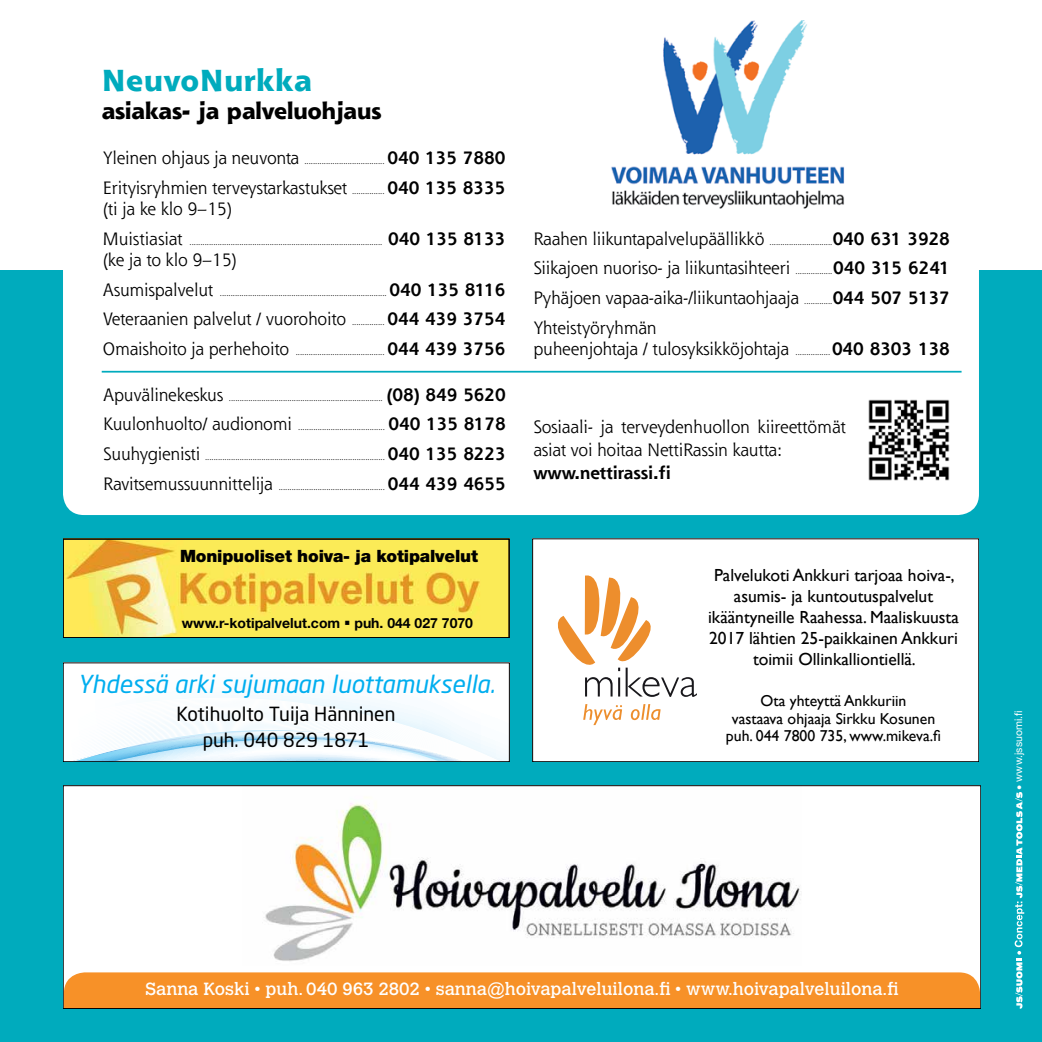
<style>
.page{position:relative;width:1042px;height:1042px;background:#fff}
.page>*{position:absolute;margin:0;border:0;box-sizing:border-box;transform-origin:0 0}
.t1{font:800 29.75px "Shannon";letter-spacing:.03em;color:#00abbd}
.t2{font:italic 24.5px "Neo Sans Pro";color:#00aeef}
.t3{font:800 22.75px "Shannon";color:#000}
.t4{font:19.25px/26.2px "Neo Sans Pro";color:#000;text-align:center}
.t5{font:17.5px/29.8px "Shannon";letter-spacing:-.015em;color:#000}
.t6{font:17.5px/21px "Gill Sans";color:#000;text-align:center}
.t7{font:17.5px "Calvert MT Std";color:#fff}
.t8{font:700 17.5px "Shannon";letter-spacing:-.005em;color:#000}
.t9{font:900 16.97px "Helvetica Neue LT Std";letter-spacing:-.01em;color:#000}
.t10{font:15.75px/17.5px "Gill Sans";color:#000;text-align:center}
.t11{font:700 14px "Helvetica Neue LT Std";color:#000}
.t12{font:10.5px "Helvetica Neue LT Std";letter-spacing:.005em;color:#fff}
.t13{font:8.75px "Times LT Std";color:#000}
.s1{font-family:"Shannon";font-size:17.5px}
.s2{font-family:"Shannon";font-weight:700;font-size:17.5px}
.s3{font-family:"Times LT Std";font-size:8.75px}
.s4{font-weight:700}
</style>
<div class="page">
<div style="left:0;top:271px;width:1042px;height:771px;background:#00abbd"></div>
<div style="left:65px;top:664px;width:442px;height:6px;background:#fff"></div>
<svg style="left:65px;top:670px;width:442px;height:90px;background:#f2f9fd"></svg>
<div style="left:63px;top:662px;width:446px;height:100px;border:1px solid #000"></div>
<img style="left:65px;top:541px;width:442px;height:95px">
<div style="left:63px;top:538px;width:446px;height:100px;border:1px solid #000"></div>
<div style="left:532px;top:538px;width:447px;height:224px;background:#fff"></div>
<svg style="left:557px;top:575px;width:140px;height:122px"></svg>
<svg style="left:583px;top:704px;width:77px;height:21px"></svg>
<div style="left:532px;top:538px;width:447px;height:224px;border:1px solid #000"></div>
<svg style="left:1014px;top:792px;width:10px;height:216px"></svg>
<div style="left:63px;top:112px;width:916px;height:403px;background:#fff;border-radius:21px"></div>
<div style="left:63px;top:785px;width:918px;height:223px;background:#fff"></div>
<div style="left:65px;top:972px;width:914px;height:34px;background:#f79128"></div>
<img style="left:265px;top:803px;width:536px;height:158px">
<div style="left:63px;top:785px;width:918px;height:223px;border:1px solid #000"></div>
<img style="left:868px;top:399px;width:82px;height:82px">
<hr style="left:102px;top:371px;width:859px;height:1px;background:#00abbd">
<img style="left:611px;top:20px;width:233px;height:189px">
<h1 class="t1" style="left:102px;top:61px;width:212px">NeuvoNurkka</h1>
<h3 class="t3" style="left:102px;top:96px;width:281px">asiakas- ja palveluohjaus</h3>
<p class="t13" style="left:103px;top:156px;width:404px"><span class="s1">Yleinen ohjaus ja neuvonta</span> ..................................... <span class="s2">040 135 7880</span></p>
<h3 class="t5" style="left:103px;top:177px;width:404px;line-height:21px">Erityisryhmien terveystarkastukset <span class="s3">...............</span> <span class="s4">040 135 8335 </span>(ti ja ke klo 9–15)</h3>
<p class="t13" style="left:103px;top:237px;width:404px"><span class="s1">Muistiasiat</span> ......................................................................................... <span class="s2">040 135 8133</span></p>
<h3 class="t5" style="left:103px;top:244px;width:135px">(ke ja to klo 9–15)</h3>
<p class="t13" style="left:103px;top:288px;width:404px"><span class="s1">Asumispalvelut</span> ............................................................................. <span class="s2">040 135 8116</span></p>
<h3 class="t5" style="left:103px;top:304px;width:404px">Veteraanien palvelut / vuorohoito <span class="s3">...............</span> <span class="s4">044 439 3754</span></h3>
<p class="t13" style="left:103px;top:347px;width:404px"><span class="s1">Omaishoito ja perhehoito</span> ......................................... <span class="s2">044 439 3756</span></p>
<p class="t13" style="left:103px;top:393px;width:404px"><span class="s1">Apuvälinekeskus</span> ....................................................................... <span class="s2">(08) 849 5620</span></p>
<p class="t13" style="left:103px;top:422px;width:404px"><span class="s1">Kuulonhuolto/ audionomi</span> ........................................ <span class="s2">040 135 8178</span></p>
<p class="t13" style="left:103px;top:452px;width:404px"><span class="s1">Suuhygienisti</span> ................................................................................... <span class="s2">040 135 8223</span></p>
<p class="t13" style="left:103px;top:482px;width:404px"><span class="s1">Ravitsemussuunnittelija</span> ................................................. <span class="s2">044 439 4655</span></p>
<h3 class="t9" style="left:180px;top:545px;width:299px">Monipuoliset hoiva- ja kotipalvelut</h3>
<h3 class="t11" style="left:182px;top:614px;width:293px">www.r-kotipalvelut.com ▪ puh. 044 027 7070</h3>
<h2 class="t2" style="left:78px;top:668px;width:419px">Yhdessä arki sujumaan luottamuksella.</h2>
<h3 class="t4" style="left:177px;top:700px;width:220px">Kotihuolto Tuija Hänninen puh. 040 829 1871</h3>
<p class="t5" style="left:533px;top:223px;width:418px;text-align:justify">Raahen liikuntapalvelupäällikkö <span class="s3">.............................</span><span class="s4">040 631 3928<br></span>Siikajoen nuoriso- ja liikuntasihteeri <span class="s3">.................</span><span class="s4">040 315 6241<br></span>Pyhäjoen vapaa-aika-/liikuntaohjaaja <span class="s3">.............</span><span class="s4">044 507 5137<br></span>Yhteistyöryhmän</p>
<h3 class="t5" style="left:533px;top:333px;width:418px">puheenjohtaja / tulosyksikköjohtaja <span class="s3">................</span> <span class="s4">040 8303 138</span></h3>
<h3 class="t5" style="left:533px;top:414px;width:314px;line-height:23.1px">Sosiaali- ja terveydenhuollon kiireettömät asiat voi hoitaa NettiRassin kautta:</h3>
<h3 class="t8" style="left:533px;top:462px;width:139px">www.nettirassi.fi</h3>
<h3 class="t6" style="left:708px;top:565px;width:252px">Palvelukoti Ankkuri tarjoaa hoiva-, asumis- ja kuntoutuspalvelut ikääntyneille Raahessa. Maaliskuusta 2017 lähtien 25-paikkainen Ankkuri toimii Ollinkalliontiellä.</h3>
<h3 class="t10" style="left:726px;top:692px;width:217px">Ota yhteyttä Ankkuriin<br>vastaava ohjaaja Sirkku Kosunen puh. 044 7800 735, www.mikeva.fi</h3>
<p class="t12" style="left:1012px;top:790px;width:76px;rotate:-90deg">• www.jssuomi.</p>
<h3 class="t7" style="left:145px;top:979px;width:754px">Sanna Koski • puh. 040 963 2802 • sanna@hoivapalveluilona.fi • www.hoivapalveluilona.fi</h3>
</div>
